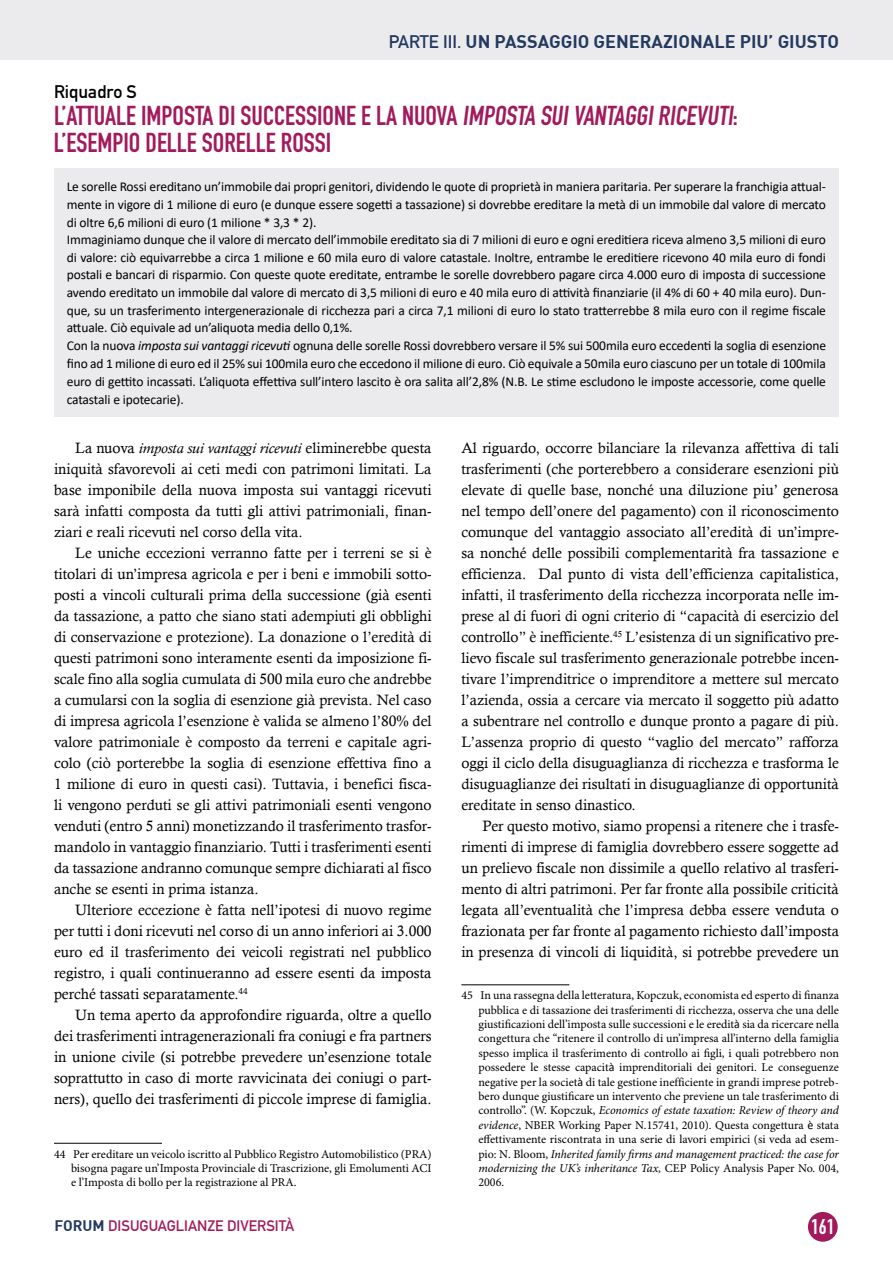
<style>
.page{position:relative;width:893px;height:1263px;background:#fff}
.page>*{position:absolute;margin:0;border:0;box-sizing:border-box;transform-origin:0 0}
.t1{font:27px/27px "DIN Engschrift Std";color:#a21a5b}
.t2{font:21px "DIN Engschrift Std";color:#fff}
.t3{font:700 18px "DIN";color:#23395f}
.t4{font:18px "DIN Mittelschrift Std";color:#000}
.t5{font:15px/21px "Calisto";color:#000;text-align:justify}
.t6{font:15px "DIN Mittelschrift Std";color:#a21a5b}
.t7{font:13.5px/17.7px "Calibri";letter-spacing:-.01em;color:#000}
.t8{font:12px/14.4px "Minion Pro";color:#000;text-align:justify}
.s1{font-family:"DIN Mittelschrift Std";font-weight:400}
.s2{font-style:italic}
.s3{font-family:"Calibri"}
.s4{font-family:"DIN";font-weight:700;color:#23395f}
</style>
<div class="page">
<div style="left:0;top:0;width:893px;height:60px;background:#ebebed"></div>
<div style="left:808px;top:1212px;width:30px;height:30px;background:#a21a5b;border-radius:50%"></div>
<div style="left:54px;top:168px;width:785px;height:249px;background:#ebebed"></div>
<hr style="left:54px;top:1143px;width:108px;height:1px;background:#000">
<hr style="left:461px;top:984px;width:108px;height:1px;background:#000">
<p class="t3" style="left:389px;top:30px;width:452px"><span class="s1">PARTE III.</span> UN PASSAGGIO GENERAZIONALE PIU’ GIUSTO</p>
<p class="t4" style="left:54px;top:81px;width:84px">Riquadro S</p>
<h1 class="t1" style="left:54px;top:102px;width:685px">L’ATTUALE IMPOSTA DI SUCCESSIONE E LA NUOVA IMPOSTA SUIVANTAGGIRICEVUTI:<br>L’ESEMPIO DELLE SORELLE ROSSI</h1>
<p class="t7" style="left:67px;top:177px;width:761px">Le sorelle Rossi ereditano un’immobile dai propri genitori, dividendo le quote di proprietà in maniera paritaria. Per superare la franchigia attual&shy;mente in vigore di 1 milione di euro (e dunque essere sogetti a tassazione) si dovrebbe ereditare la metà di un immobile dal valore di mercato di oltre 6,6 milioni di euro (1 milione * 3,3 * 2).<br>Immaginiamo dunque che il valore di mercato dell’immobile ereditato sia di 7 milioni di euro e ogni ereditiera riceva almeno 3,5 milioni di euro di valore: ciò equivarrebbe a circa 1 milione e 60 mila euro di valore catastale. Inoltre, entrambe le ereditiere ricevono 40 mila euro di fondi postali e bancari di risparmio. Con queste quote ereditate, entrambe le sorelle dovrebbero pagare circa 4.000 euro di imposta di successione avendo ereditato un immobile dal valore di mercato di 3,5 milioni di euro e 40 mila euro di attività finanziarie (il 4% di 60 + 40 mila euro). Dun&shy;que, su un trasferimento intergenerazionale di ricchezza pari a circa 7,1 milioni di euro lo stato tratterrebbe 8 mila euro con il regime fiscale attuale. Ciò equivale ad un’aliquota media dello 0,1%.<br>Con la nuova <span class="s2">imposta sui vantaggi ricevuti</span> ognuna delle sorelle Rossi dovrebbero versare il 5% sui 500mila euro eccedenti la soglia di esenzione fino ad 1 milione di euro ed il 25% sui 100mila euro che eccedono il milione di euro. Ciò equivale a 50mila euro ciascuno per un totale di 100mila euro di gettito incassati. L’aliquota effettiva sull’intero lascito è ora salita all’2,8% (N.B. Le stime escludono le imposte accessorie, come quelle catastali e ipotecarie).</p>
<p class="t5" style="left:54px;top:437px;width:379px;text-indent:21px">La nuova <span class="s2">imposta sui vantaggi ricevuti</span> eliminerebbe questa iniquità sfavorevoli ai ceti medi con patrimoni limitati. La base imponibile della nuova imposta sui vantaggi ricevuti sarà infatti composta da tutti gli attivi patrimoniali, finan&shy;ziari e reali ricevuti nel corso della vita.</p>
<p class="t5" style="left:54px;top:542px;width:379px;text-indent:21px">Le uniche eccezioni verranno fatte per i terreni se si è titolari di un’impresa agricola e per i beni e immobili sotto&shy;posti a vincoli culturali prima della successione (già esenti da tassazione, a patto che siano stati adempiuti gli obblighi di conservazione e protezione). La donazione o l’eredità di questi patrimoni sono interamente esenti da imposizione fi&shy;scale fino alla soglia cumulata di 500 mila euro che andrebbe a cumularsi con la soglia di esenzione già prevista. Nel caso di impresa agricola l’esenzione è valida se almeno l’80% del valore patrimoniale è composto da terreni e capitale agri&shy;colo (ciò porterebbe la soglia di esenzione effettiva fino a 1 milione di euro in questi casi). Tuttavia, i benefici fisca&shy;li vengono perduti se gli attivi patrimoniali esenti vengono venduti (entro 5 anni) monetizzando il trasferimento trasfor&shy;mandolo in vantaggio finanziario. Tutti i trasferimenti esenti da tassazione andranno comunque sempre dichiarati al fisco anche se esenti in prima istanza.</p>
<p class="t5" style="left:54px;top:899px;width:379px;text-indent:21px">Ulteriore eccezione è fatta nell’ipotesi di nuovo regime per tutti i doni ricevuti nel corso di un anno inferiori ai 3.000 euro ed il trasferimento dei veicoli registrati nel pubblico registro, i quali continueranno ad essere esenti da imposta perché tassati separatamente.<sup>44</sup></p>
<p class="t5" style="left:54px;top:1004px;width:379px;text-indent:21px">Un tema aperto da approfondire riguarda, oltre a quello dei trasferimenti intragenerazionali fra coniugi e fra partners in unione civile (si potrebbe prevedere un’esenzione totale soprattutto in caso di morte ravvicinata dei coniugi o part&shy;ners), quello dei trasferimenti di piccole imprese di famiglia.</p>
<p class="t5" style="left:461px;top:437px;width:379px">Al riguardo, occorre bilanciare la rilevanza affettiva di tali trasferimenti (che porterebbero a considerare esenzioni più elevate di quelle base, nonché una diluzione piu’ generosa nel tempo dell’onere del pagamento) con il riconoscimento comunque del vantaggio associato all’eredità di un’impre&shy;sa nonché delle possibili complementarità fra tassazione e efficienza. Dal punto di vista dell’efficienza capitalistica, infatti, il trasferimento della ricchezza incorporata nelle im&shy;prese al di fuori di ogni criterio di “capacità di esercizio del controllo” è inefficiente.<sup>45</sup> L’esistenza di un significativo pre&shy;lievo fiscale sul trasferimento generazionale potrebbe incen&shy;tivare l’imprenditrice o imprenditore a mettere sul mercato l’azienda, ossia a cercare via mercato il soggetto più adatto a subentrare nel controllo e dunque pronto a pagare di più.<br>L’assenza proprio di questo “vaglio del mercato” rafforza oggi il ciclo della disuguaglianza di ricchezza e trasforma le disuguaglianze dei risultati in disuguaglianze di opportunità ereditate in senso dinastico.</p>
<p class="t5" style="left:461px;top:815px;width:379px;text-indent:21px">Per questo motivo, siamo propensi a ritenere che i trasfe&shy;rimenti di imprese di famiglia dovrebbero essere soggette ad un prelievo fiscale non dissimile a quello relativo al trasferi&shy;mento di altri patrimoni. Per far fronte alla possibile criticità legata all’eventualità che l’impresa debba essere venduta o frazionata per far fronte al pagamento richiesto dall’imposta in presenza di vincoli di liquidità, si potrebbe prevedere un</p>
<p class="t8" style="left:478px;top:989px;width:362px;text-indent:-17px">45 In una rassegna della letteratura, Kopczuk, economista ed esperto di finanza pubblica e di tassazione dei trasferimenti di ricchezza, osserva che una delle giustificazioni dell’imposta sulle successioni e le eredit<span class="s3">à</span> sia da ricercare nella congettura che “ritenere il controllo di un’impresa all’interno della famiglia spesso implica il trasferimento di controllo ai figli, i quali potrebbero non possedere le stesse capacit<span class="s3">à</span> imprenditoriali dei genitori. Le conseguenze negative per la societ<span class="s3">à</span> di tale gestione inefficiente in grandi imprese potreb&shy;bero dunque giustificare un intervento che previene un tale trasferimento di controllo”. (W. Kopczuk, <span class="s2">Economics of estate taxation: Review of theory and evidence</span>, NBER Working Paper N.15741, 2010). Questa congettura <span class="s3">è</span> stata effettivamente riscontrata in una serie di lavori empirici (si veda ad esem&shy;pio: N. Bloom, <span class="s2">Inherited family firms and management practiced: the case for modernizing the UK’s inheritance Tax,</span> CEP Policy Analysis Paper No. 004, 2006.</p>
<p class="t8" style="left:71px;top:1147px;width:362px;text-indent:-17px">44 Per ereditare un veicolo iscritto al Pubblico Registro Automobilistico (PRA) bisogna pagare un’Imposta Provinciale di Trascrizione, gli Emolumenti ACI e l’Imposta di bollo per la registrazione al PRA.</p>
<p class="t6" style="left:54px;top:1217px;width:241px"><span class="s4">FORUM</span> DISUGUAGLIANZE DIVERSITÀ</p>
<h2 class="t2" style="left:811px;top:1214px;width:25px">161</h2>
</div>
